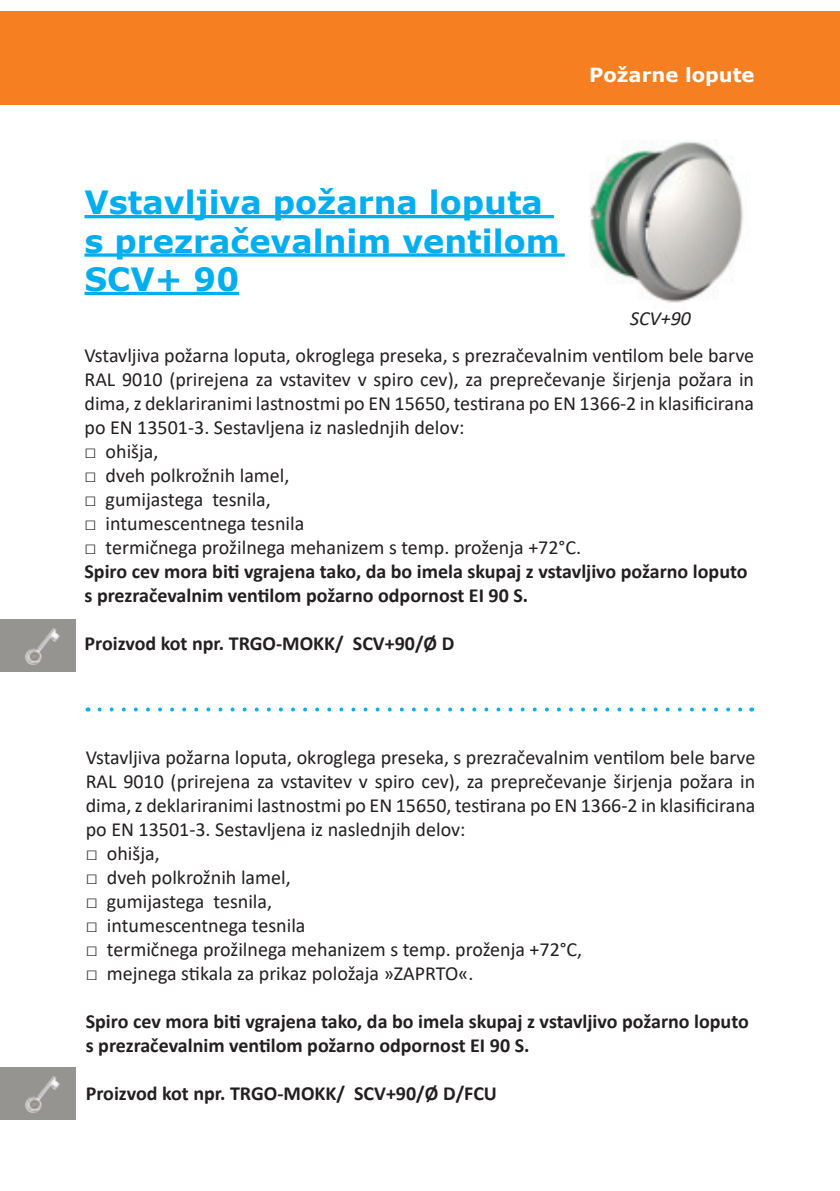
<style>
.page{position:relative;width:840px;height:1191px;background:#fff}
.page>*{position:absolute;margin:0;border:0;box-sizing:border-box;transform-origin:0 0}
.t1{font:700 32px/38.4px "Verdana";color:#00aeef}
.t2{font:20px/24px "Calibri";color:#231f20;text-align:justify}
.t3{font:700 20px/24px "Calibri";color:#231f20}
.t4{font:italic 20px "Calibri";color:#231f20}
.t5{font:700 19.6px "Verdana";color:#fff}
</style>
<div class="page">
<svg style="left:99px;top:707px;width:644px;height:4px"></svg>
<div style="left:0;top:11px;width:839px;height:94px;background:#f57f21"></div>
<div style="left:0;top:1067px;width:75px;height:53px;background:#959490"></div>
<img style="left:25px;top:1076px;width:35px;height:37px">
<div style="left:0;top:619px;width:75px;height:53px;background:#959490"></div>
<img style="left:25px;top:628px;width:35px;height:37px">
<img style="left:589px;top:141px;width:154px;height:162px">
<hr style="left:84px;top:215px;width:469px;height:3px;background:#00aeef">
<svg style="left:84px;top:253px;width:480px;height:4px;background:#2cbbf1"></svg>
<hr style="left:84px;top:292px;width:155px;height:3px;background:#00aeef">
<p class="t5" style="left:589px;top:61px;width:167px">Požarne lopute</p>
<h1 class="t1" style="left:84px;top:183px;width:476px">Vstavljiva požarna loputa s prezračevalnim ventilom<br>SCV+ 90</h1>
<p class="t4" style="left:629px;top:310px;width:63px">SCV+90</p>
<p class="t2" style="left:84px;top:342px;width:670px">Vstavljiva požarna loputa, okroglega preseka, s prezračevalnim ventilom bele barve RAL 9010 (prirejena za vstavitev v spiro cev), za preprečevanje širjenja požara in dima, z deklariranimi lastnostmi po EN 15650, testirana po EN 1366-2 in klasificirana po EN 13501-3. Sestavljena iz naslednjih delov:</p>
<p class="t2" style="left:84px;top:438px;width:75px">□ ohišja,</p>
<p class="t2" style="left:84px;top:462px;width:206px">□ dveh polkrožnih lamel,</p>
<p class="t2" style="left:84px;top:486px;width:188px">□ gumijastega tesnila,</p>
<p class="t2" style="left:84px;top:510px;width:221px">□ intumescentnega tesnila</p>
<p class="t2" style="left:84px;top:534px;width:498px">□ termičnega prožilnega mehanizem s temp. proženja +72°C.</p>
<p class="t3" style="left:84px;top:559px;width:664px">Spiro cev mora biti vgrajena tako, da bo imela skupaj z vstavljivo požarno loputo s prezračevalnim ventilom požarno odpornost EI 90 S.</p>
<p class="t3" style="left:84px;top:631px;width:371px">Proizvod kot npr. TRGO-MOKK/ SCV+90/Ø D</p>
<p class="t2" style="left:86px;top:744px;width:670px">Vstavljiva požarna loputa, okroglega preseka, s prezračevalnim ventilom bele barve RAL 9010 (prirejena za vstavitev v spiro cev), za preprečevanje širjenja požara in dima, z deklariranimi lastnostmi po EN 15650, testirana po EN 1366-2 in klasificirana po EN 13501-3. Sestavljena iz naslednjih delov:</p>
<p class="t2" style="left:86px;top:840px;width:75px">□ ohišja,</p>
<p class="t2" style="left:86px;top:864px;width:206px">□ dveh polkrožnih lamel,</p>
<p class="t2" style="left:86px;top:888px;width:188px">□ gumijastega tesnila,</p>
<p class="t2" style="left:86px;top:912px;width:221px">□ intumescentnega tesnila</p>
<p class="t2" style="left:86px;top:936px;width:497px">□ termičnega prožilnega mehanizem s temp. proženja +72°C,</p>
<p class="t2" style="left:86px;top:960px;width:389px">□ mejnega stikala za prikaz položaja »ZAPRTO«.</p>
<p class="t3" style="left:86px;top:1008px;width:664px">Spiro cev mora biti vgrajena tako, da bo imela skupaj z vstavljivo požarno loputo s prezračevalnim ventilom požarno odpornost EI 90 S.</p>
<p class="t3" style="left:86px;top:1080px;width:412px">Proizvod kot npr. TRGO-MOKK/ SCV+90/Ø D/FCU</p>
</div>
